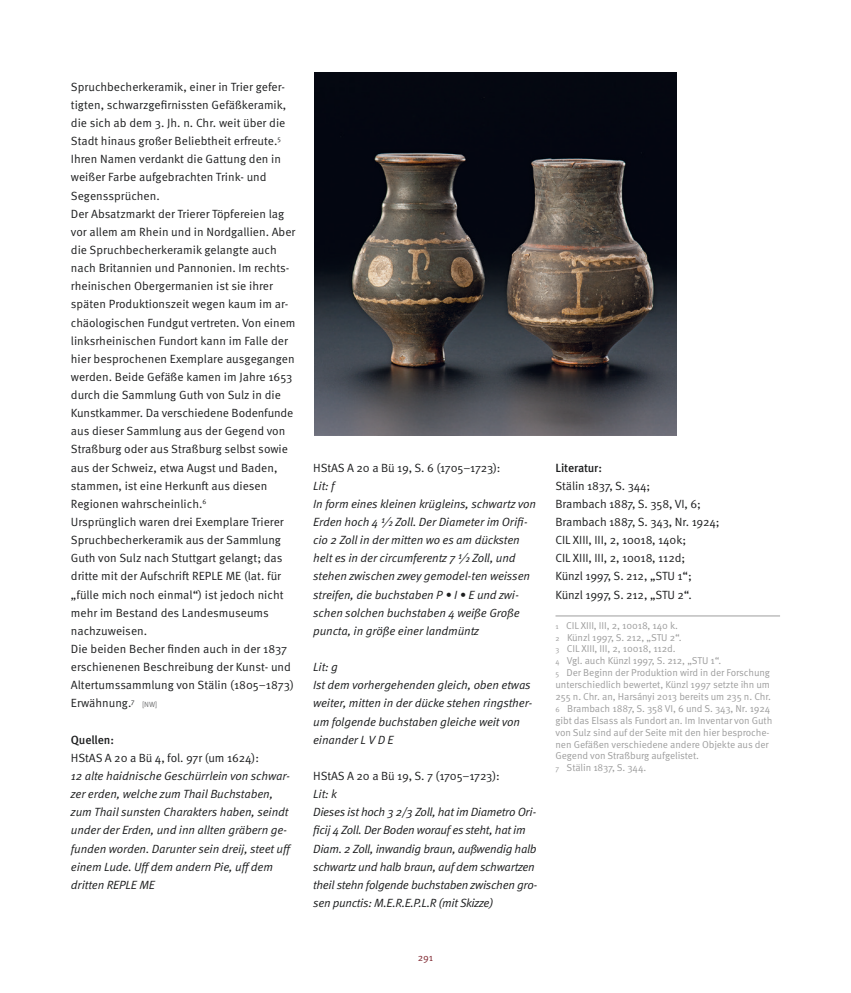
<style>
.page{position:relative;width:851px;height:993px;background:#fff}
.page>*{position:absolute;margin:0;border:0;box-sizing:border-box;transform-origin:0 0}
.t1{font:11.88px/18.1px "Meta Pro Norm 2";color:#1d1e1f}
.t2{font:11.88px/18.1px "Meta Pro Norm Ita";letter-spacing:-.01em;color:#1d1e1f}
.t3{font:11.88px "Meta Pro Medi 2";letter-spacing:-.01em;color:#1d1e1f}
.t4{font:10px/11.9px "Meta Pro Norm 2";letter-spacing:-.01em;color:#9e9e9e}
.t5{font:10px "Meta Pro Norm 2";color:#812b34}
.s1{font-size:7.5px;color:#707071}
.s2{font-size:7.5px}
</style>
<div class="page">
<hr style="left:555px;top:615px;width:225px;height:1px;background:#9e9e9e">
<img style="left:314px;top:73px;width:362px;height:362px">
<p class="t1" style="left:71px;top:77px;width:226px">Spruchbecherkeramik, einer in Trier gefer&shy;tigten, schwarzgefirnissten Gefäßkeramik, die sich ab dem 3. Jh. n. Chr. weit über die Stadt hinaus großer Beliebtheit erfreute.<sup>5<br></sup>Ihren Namen verdankt die Gattung den in weißer Farbe aufgebrachten Trink- und Segenssprüchen.<br>Der Absatzmarkt der Trierer Töpfereien lag vor allem am Rhein und in Nordgallien. Aber die Spruchbecherkeramik gelangte auch nach Britannien und Pannonien. Im rechts&shy;rheinischen Obergermanien ist sie ihrer späten Produktionszeit wegen kaum im ar&shy;chäologischen Fundgut vertreten. Von einem linksrheinischen Fundort kann im Falle der hier besprochenen Exemplare ausgegangen werden. Beide Gefäße kamen im Jahre 1653 durch die Sammlung Guth von Sulz in die Kunstkammer. Da verschiedene Bodenfunde aus dieser Sammlung aus der Gegend von Straßburg oder aus Straßburg selbst sowie aus der Schweiz, etwa Augst und Baden, stammen, ist eine Herkunft aus diesen Regionen wahrscheinlich.<sup>6<br></sup>Ursprünglich waren drei Exemplare Trierer Spruchbecherkeramik aus der Sammlung Guth von Sulz nach Stuttgart gelangt; das dritte mit der Aufschrift REPLE ME (lat. für „fülle mich noch einmal“) ist jedoch nicht mehr im Bestand des Landesmuseums nachzuweisen.<br>Die beiden Becher finden auch in der 1837 erschienenen Beschreibung der Kunst- und Altertumssammlung von Stälin (1805–1873)<br>Erwähnung.<sup>7</sup> <span class="s1">[NW]</span></p>
<p class="t3" style="left:71px;top:730px;width:45px">Quellen:</p>
<p class="t1" style="left:71px;top:747px;width:189px">HStAS A 20 a Bü 4, fol. 97r (um 1624):</p>
<p class="t2" style="left:71px;top:765px;width:222px">12 alte haidnische Geschürrlein von schwar&shy;zer erden, welche zum Thail Buchstaben, zum Thail sunsten Charakters haben, seindt under der Erden, und inn allten gräbern ge&shy;funden worden. Darunter sein dreij, steet uff einem Lude. Uff dem andern Pie, uff dem dritten REPLE ME</p>
<p class="t1" style="left:313px;top:457px;width:189px">HStAS A 20 a Bü 19, S. 6 (1705–1723):</p>
<p class="t2" style="left:313px;top:475px;width:224px">Lit: f<br>In form eines kleinen krügleins, schwartz von Erden hoch 4 ½ Zoll. Der Diameter im Orifi&shy;cio 2 Zoll in der mitten wo es am dücksten helt es in der circumferentz 7 ½ Zoll, und stehen zwischen zwey gemodel-ten weissen streifen, die buchstaben P • I • E und zwi&shy;schen solchen buchstaben 4 weiße Große puncta, in größe einer landmüntz</p>
<p class="t2" style="left:313px;top:657px;width:221px">Lit: g<br>Ist dem vorhergehenden gleich, oben etwas weiter, mitten in der dücke stehen ringsther&shy;um folgende buchstaben gleiche weit von einander L V D E</p>
<p class="t1" style="left:313px;top:765px;width:188px">HStAS A 20 a Bü 19, S. 7 (1705–1723):</p>
<p class="t2" style="left:313px;top:784px;width:226px">Lit: k<br>Dieses ist hoch 3 2/3 Zoll, hat im Diametro Ori&shy;ficij 4 Zoll. Der Boden worauf es steht, hat im Diam. 2 Zoll, inwandig braun, außwendig halb schwartz und halb braun, auf dem schwartzen theil stehn folgende buchstaben zwischen gro&shy;sen punctis: M.E.R.E.P.L.R (mit Skizze)</p>
<p class="t5" style="left:417px;top:950px;width:17px">291</p>
<p class="t3" style="left:555px;top:458px;width:48px">Literatur:</p>
<p class="t1" style="left:555px;top:475px;width:166px">Stälin 1837, S. 344;<br>Brambach 1887, S. 358, VI, 6;<br>Brambach 1887, S. 343, Nr. 1924;<br>CIL XIII, III, 2, 10018, 140k;<br>CIL XIII, III, 2, 10018, 112d;<br>Künzl 1997, S. 212, „STU 1“;<br>Künzl 1997, S. 212, „STU 2“.</p>
<p class="t4" style="left:555px;top:618px;width:218px"><span class="s2">1</span> CIL XIII, III, 2, 10018, 140 k.<br><span class="s2">2</span> Künzl 1997, S. 212, „STU 2“.<br><span class="s2">3</span> CIL XIII, III, 2, 10018, 112d.<br><span class="s2">4</span> Vgl. auch Künzl 1997, S. 212, „STU 1“.<br><span class="s2">5</span> Der Beginn der Produktion wird in der Forschung unterschiedlich bewertet, Künzl 1997 setzte ihn um 255 n. Chr. an, Harsányi 2013 bereits um 235 n. Chr.<br><span class="s2">6</span> Brambach 1887, S. 358 VI, 6 und S. 343, Nr. 1924 gibt das Elsass als Fundort an. Im Inventar von Guth von Sulz sind auf der Seite mit den hier besproche&shy;nen Gefäßen verschiedene andere Objekte aus der Gegend von Straßburg aufgelistet.<br><span class="s2">7</span> Stälin 1837, S. 344.</p>
</div>
